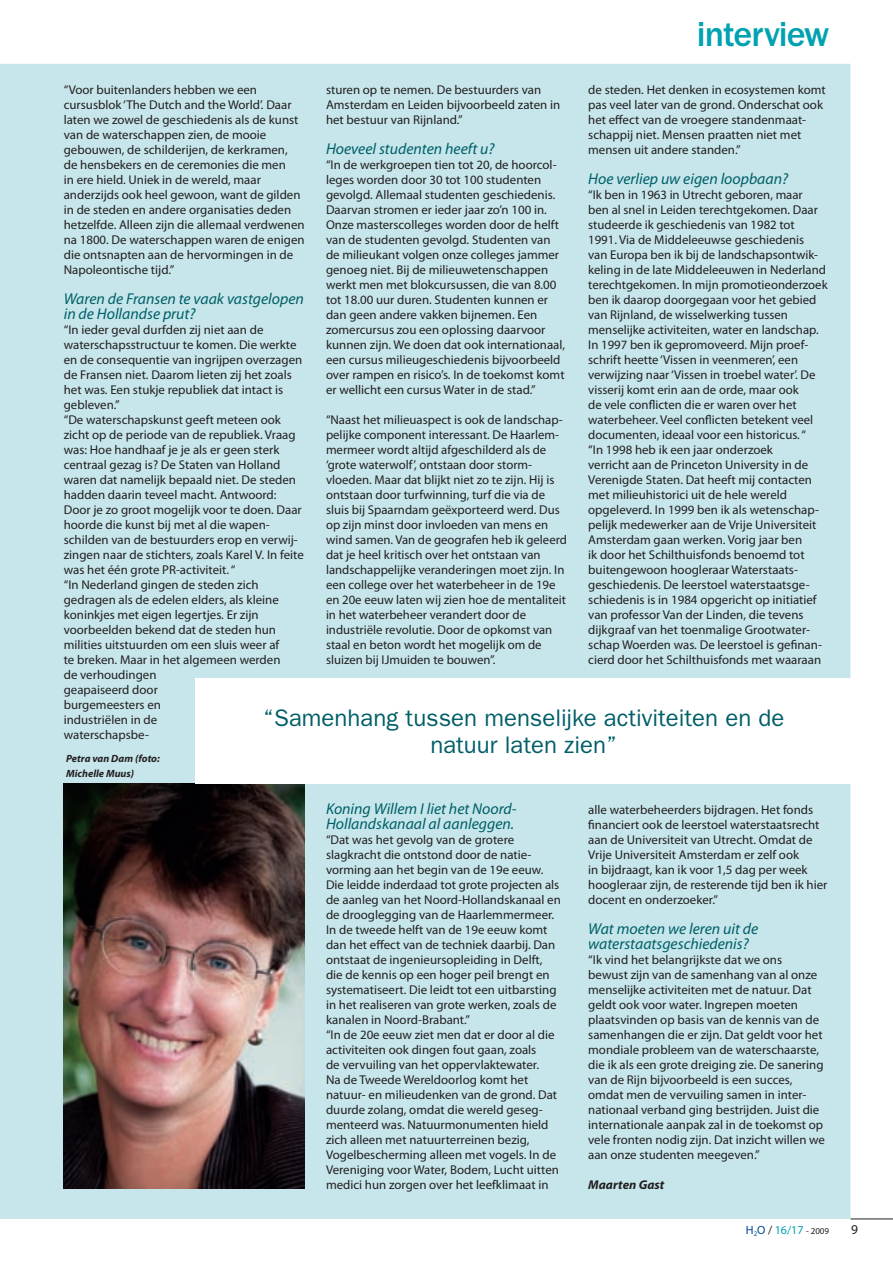
<style>
.page{position:relative;width:893px;height:1263px;background:#fff}
.page>*{position:absolute;margin:0;border:0;box-sizing:border-box;transform-origin:0 0}
.t1{font:500 36px "ITC Franklin Gothic Std";letter-spacing:-.03em;color:#00a2b1}
.t2{font:24px/27px "ITC Franklin Gothic Std";color:#005f68;text-align:center}
.t3{font:italic 15.75px/15px "Myriad Pro";color:#005f68}
.t4{font:13.5px "Myriad Pro";color:#231f20}
.t5{font:12.75px/15px "Myriad Pro";color:#231f20}
.t6{font:italic 700 12.75px "Myriad Pro";color:#231f20}
.t7{font:12px "Myriad Pro";color:#00a2b1}
.t8{font:italic 700 10.5px/15px "Myriad Pro";color:#231f20}
.s1{color:#074693}
.s2{color:#231f20}
.s3{font-size:9px;color:#231f20}
</style>
<div class="page">
<hr style="left:850px;top:1219px;width:43px;height:1px;background:#231f20">
<div style="left:0;top:64px;width:850px;height:1155px;background:#c6e6eb"></div>
<img style="left:64px;top:784px;width:241px;height:405px">
<div style="left:195px;top:679px;width:658px;height:105px;background:#fff"></div>
<h1 class="t1" style="left:697px;top:14px;width:134px">interview</h1>
<p class="t5" style="left:326px;top:82px;width:236px">sturen op te nemen. De bestuurders van<br>Amsterdam en Leiden bijvoorbeeld zaten in het bestuur van Rijnland.”</p>
<p class="t3" style="left:326px;top:141px;width:170px">Hoeveel studenten heeft u?</p>
<p class="t5" style="left:326px;top:157px;width:240px">“I n de werkgroepen tien tot 20, de hoorcol&shy;leges worden door 30 tot 100 studenten gevolgd. Allemaal studenten geschiedenis.<br>Daarvan stromen er ieder jaar zo’n 100 in.<br>Onze masterscolleges worden door de helft van de studenten gevolgd. Studenten van de milieukant volgen onze colleges jammer genoeg niet. Bij de milieuwetenschappen werkt men met blokcursussen, die van 8.00 tot 18.00 uur duren. Studenten kunnen er dan geen andere vakken bijnemen. Een zomercursus zou een oplossing daarvoor kunnen zijn. We doen dat ook internationaal, een cursus milieugeschiedenis bijvoorbeeld over rampen en risico’s. I n de toekomst komt er wellicht een cursus Water in de stad.”</p>
<p class="t5" style="left:326px;top:412px;width:242px">“Naast het milieuaspect is ook de landschap&shy;pelijke component interessant. De Haarlem&shy;mermeer wordt altijd afgeschilderd als de ‘grote waterwolf’, ontstaan door storm&shy;vloeden. Maar dat blijkt niet zo te zijn. H ij is ontstaan door turfwinning, turf die via de sluis bij Spaarndam geëxporteerd werd. Dus op zijn minst door invloeden van mens en wind samen. Van de geografen heb ik geleerd dat je heel kritisch over het ontstaan van landschappelijke veranderingen moet zijn. I n een college over het waterbeheer in de 19e en 20e eeuw laten wij zien hoe de mentaliteit in het waterbeheer verandert door de industriële revolutie. Door de opkomst van staal en beton wordt het mogelijk om de sluizen bij IJ muiden te bouwen”.</p>
<p class="t5" style="left:588px;top:82px;width:239px">de steden. Het denken in ecosystemen komt pas veel later van de grond. Onderschat ook het effect van de vroegere standenmaat&shy;schappij niet. Mensen praatten niet met mensen uit andere standen.”</p>
<p class="t3" style="left:588px;top:171px;width:201px">Hoe verliep uw eigen loopbaan?</p>
<p class="t5" style="left:588px;top:187px;width:241px">“I k ben in 1963 in Utrecht geboren, maar<br>ben al snel in Leiden terechtgekomen. Daar studeerde ik geschiedenis van 1982 tot<br>1991. Via de Middeleeuwse geschiedenis<br>van Europa ben ik bij de landschapsontwik&shy;keling in de late Middeleeuwen in Nederland terechtgekomen. I n mijn promotieonderzoek ben ik daarop doorgegaan voor het gebied van Rijnland, de wisselwerking tussen menselijke activiteiten, water en landschap.<br>I n 1997 ben ik gepromoveerd. Mijn proef&shy;schrift heette ‘Vissen in veenmeren’, een verwijzing naar ‘Vissen in troebel water’. De visserij komt erin aan de orde, maar ook<br>de vele conflicten die er waren over het waterbeheer. Veel conflicten betekent veel documenten, ideaal voor een historicus. “<br>“I n 1998 heb ik een jaar onderzoek<br>verricht aan de Princeton University in de Verenigde Staten. Dat heeft mij contacten met milieuhistorici uit de hele wereld opgeleverd. I n 1999 ben ik als wetenschap&shy;pelijk medewerker aan de Vrije Universiteit Amsterdam gaan werken. Vorig jaar ben<br>ik door het Schilthuisfonds benoemd tot buitengewoon hoogleraar Waterstaats&shy;geschiedenis. De leerstoel waterstaatsge&shy;schiedenis is in 1984 opgericht op initiatief van professor Van der Linden, die tevens dijkgraaf van het toenmalige Grootwater&shy;schap Woerden was. De leerstoel is gefinan&shy;cierd door het Schilthuisfonds met waaraan</p>
<p class="t5" style="left:64px;top:82px;width:242px">“Voor buitenlanders hebben we een cursusblok ‘The Dutch and the World’. Daar laten we zowel de geschiedenis als de kunst van de waterschappen zien, de mooie gebouwen, de schilderijen, de kerkramen,<br>de hensbekers en de ceremonies die men<br>in ere hield. Uniek in de wereld, maar anderzijds ook heel gewoon, want de gilden in de steden en andere organisaties deden hetzelfde. Alleen zijn die allemaal verdwenen na 1800. De waterschappen waren de enigen die ontsnapten aan de hervormingen in de Napoleontische tijd.”</p>
<p class="t3" style="left:64px;top:291px;width:242px">Waren de Fransen te vaak vastgelopen in de Hollandse prut?</p>
<p class="t5" style="left:64px;top:322px;width:242px">“I n ieder geval durfden zij niet aan de waterschapsstructuur te komen. Die werkte en de consequentie van ingrijpen overzagen de Fransen niet. Daarom lieten zij het zoals het was. Een stukje republiek dat intact is gebleven.”<br>“De waterschapskunst geeft meteen ook zicht op de periode van de republiek. Vraag was: Hoe handhaaf je je als er geen sterk centraal gezag is? De Staten van Holland waren dat namelijk bepaald niet. De steden hadden daarin teveel macht. Antwoord:<br>Door je zo groot mogelijk voor te doen. Daar hoorde die kunst bij met al die wapen&shy;schilden van de bestuurders erop en verwij&shy;zingen naar de stichters, zoals Karel V. I n feite was het één grote PR-activiteit. “<br>“I n Nederland gingen de steden zich gedragen als de edelen elders, als kleine koninkjes met eigen legertjes. Er zijn voorbeelden bekend dat de steden hun milities uitstuurden om een sluis weer af<br>te breken. Maar in het algemeen werden<br>de verhoudingen<br>geapaiseerd door<br>burgemeesters en<br>industriëlen in de<br>waterschapsbe-</p>
<h2 class="t2" style="left:263px;top:705px;width:523px">“Samenhang tussen menselijke activiteiten en de natuur laten zien”</h2>
<p class="t8" style="left:66px;top:751px;width:95px">Petra van Dam (foto:<br>Michelle Muus)</p>
<p class="t3" style="left:326px;top:801px;width:192px">Koning Willem I liet het Noord-<br>Hollandskanaal al aanleggen.</p>
<p class="t5" style="left:326px;top:832px;width:236px">“Dat was het gevolg van de grotere slagkracht die ontstond door de natie&shy;vorming aan het begin van de 19e eeuw.<br>Die leidde inderdaad tot grote projecten als de aanleg van het Noord-Hollandskanaal en de drooglegging van de Haarlemmermeer.<br>I n de tweede helft van de 19e eeuw komt dan het effect van de techniek daarbij. Dan ontstaat de ingenieursopleiding in Delft, die de kennis op een hoger peil brengt en systematiseert. Die leidt tot een uitbarsting in het realiseren van grote werken, zoals de kanalen in Noord-Brabant.”<br>“I n de 20e eeuw ziet men dat er door al die activiteiten ook dingen fout gaan, zoals<br>de vervuiling van het oppervlaktewater.<br>Na de Tweede Wereldoorlog komt het natuur- en milieudenken van de grond. Dat duurde zolang, omdat die wereld geseg&shy;menteerd was. Natuurmonumenten hield zich alleen met natuurterreinen bezig, Vogelbescherming alleen met vogels. I n de Vereniging voor Water, Bodem, Lucht uitten medici hun zorgen over het leefklimaat in</p>
<p class="t5" style="left:588px;top:802px;width:241px">alle waterbeheerders bijdragen. Het fonds financiert ook de leerstoel waterstaatsrecht aan de Universiteit van Utrecht. Omdat de Vrije Universiteit Amsterdam er zelf ook<br>in bijdraagt, kan ik voor 1,5 dag per week hoogleraar zijn, de resterende tijd ben ik hier docent en onderzoeker.”</p>
<p class="t3" style="left:588px;top:921px;width:172px">Wat moeten we leren uit de waterstaatsgeschiedenis?</p>
<p class="t5" style="left:588px;top:952px;width:238px">“I k vind het belangrijkste dat we ons<br>bewust zijn van de samenhang van al onze menselijke activiteiten met de natuur. Dat geldt ook voor water. I ngrepen moeten plaatsvinden op basis van de kennis van de samenhangen die er zijn. Dat geldt voor het mondiale probleem van de waterschaarste, die ik als een grote dreiging zie. De sanering van de Rijn bijvoorbeeld is een succes, omdat men de vervuiling samen in inter&shy;nationaal verband ging bestrijden. Juist die internationale aanpak zal in de toekomst op vele fronten nodig zijn. Dat inzicht willen we aan onze studenten meegeven.”</p>
<p class="t6" style="left:588px;top:1177px;width:78px">Maarten Gast</p>
<p class="t7" style="left:746px;top:1223px;width:85px"><span class="s1">H</span> <sub>2</sub><span class="s1">O</span> <span class="s2">/</span> 16/17 <span class="s3">- 2009</span></p>
<p class="t4" style="left:851px;top:1222px;width:8px">9</p>
</div>
